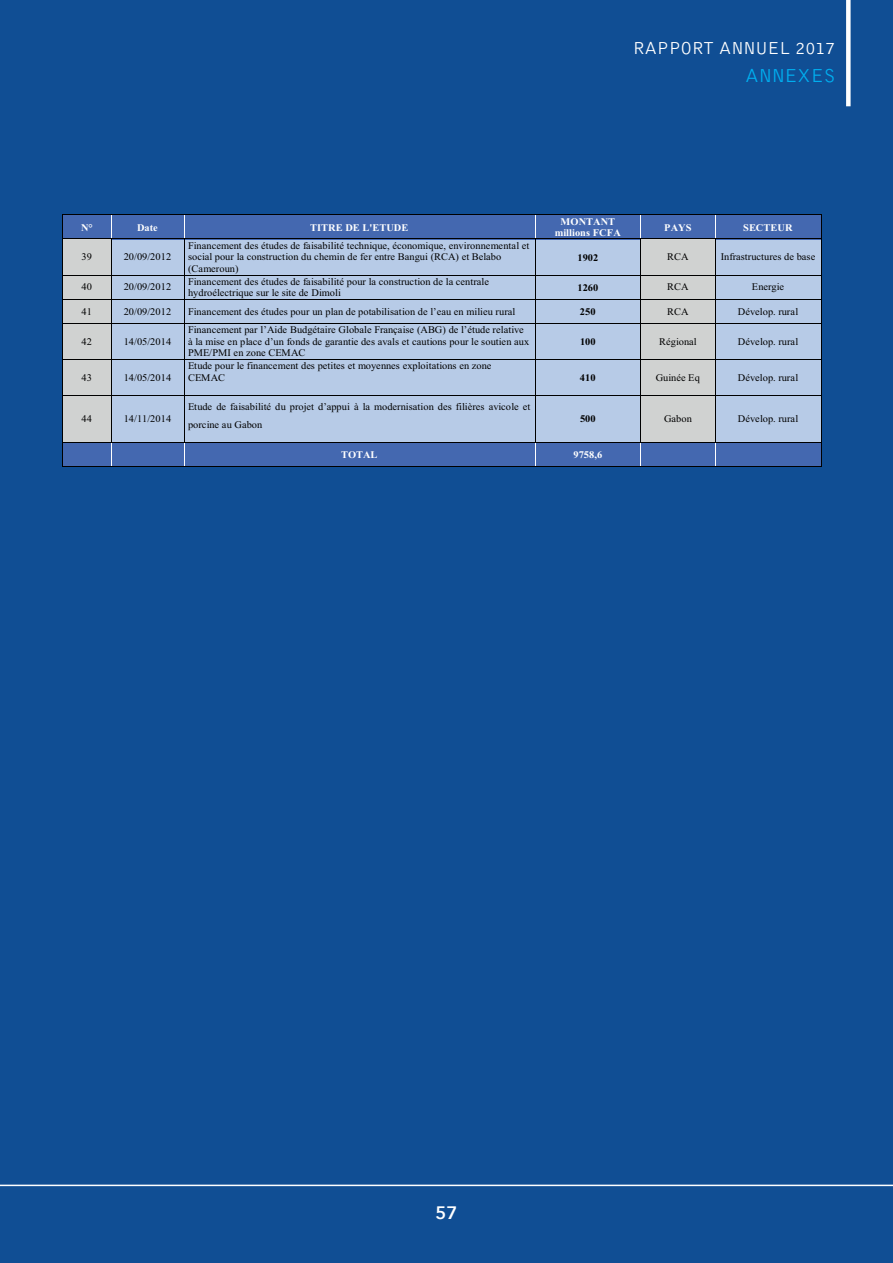
<style>
.page{position:relative;width:893px;height:1263px;background:#104e94}
.page>*{position:absolute;margin:0;border:0;box-sizing:border-box;transform-origin:0 0}
.t1{font:300 19.5px "Bell Gothic Std";color:#00aeef}
.t2{font:300 18px "Bell Gothic Std";color:#fff}
.t3{font:600 18px "Avenir Next";color:#fff}
.t4{font:10.2px/11.7px "Times New Roman";color:#000}
.t5{font:700 10.2px/11.7px "Times New Roman";letter-spacing:.005em;color:#fff;text-align:center}
.t6{font:700 10.2px "Times New Roman";color:#000}
</style>
<div class="page">
<div style="left:846px;top:0;width:5px;height:106px;background:#fff"></div>
<hr style="left:0;top:1184px;width:893px;height:2px;background:#fff">
<div style="left:63px;top:215px;width:758px;height:252px;background:#b7cbe7"></div>
<div style="left:62px;top:214px;width:759px;height:25px;background:#4468b0"></div>
<div style="left:62px;top:442px;width:759px;height:25px;background:#4468b0"></div>
<div style="left:63px;top:239px;width:48px;height:203px;background:#d0d2d1"></div>
<div style="left:641px;top:239px;width:74px;height:203px;background:#d0d2d1"></div>
<hr style="left:63px;top:214px;width:48px;height:1px;background:#000">
<hr style="left:111px;top:214px;width:73px;height:1px;background:#000">
<hr style="left:184px;top:214px;width:351px;height:1px;background:#000">
<hr style="left:535px;top:214px;width:106px;height:1px;background:#000">
<hr style="left:641px;top:214px;width:74px;height:1px;background:#000">
<hr style="left:716px;top:214px;width:105px;height:1px;background:#000">
<hr style="left:63px;top:239px;width:48px;height:1px;background:#000">
<svg style="left:111px;top:215px;width:1px;height:24px"></svg>
<hr style="left:111px;top:239px;width:73px;height:1px;background:#000">
<svg style="left:184px;top:215px;width:1px;height:24px"></svg>
<hr style="left:184px;top:239px;width:351px;height:1px;background:#000">
<svg style="left:535px;top:215px;width:1px;height:24px"></svg>
<hr style="left:535px;top:239px;width:106px;height:1px;background:#000">
<hr style="left:641px;top:239px;width:74px;height:1px;background:#000">
<svg style="left:715px;top:214px;width:1px;height:25px"></svg>
<hr style="left:716px;top:239px;width:105px;height:1px;background:#000">
<svg style="left:821px;top:214px;width:1px;height:25px"></svg>
<hr style="left:63px;top:239px;width:1px;height:36px;background:#000">
<hr style="left:111px;top:239px;width:1px;height:36px;background:#000">
<hr style="left:184px;top:239px;width:1px;height:36px;background:#000">
<hr style="left:535px;top:239px;width:1px;height:36px;background:#000">
<hr style="left:641px;top:239px;width:1px;height:36px;background:#000">
<hr style="left:715px;top:239px;width:1px;height:36px;background:#000">
<hr style="left:821px;top:239px;width:1px;height:36px;background:#000">
<hr style="left:63px;top:275px;width:48px;height:1px;background:#000">
<hr style="left:111px;top:275px;width:73px;height:1px;background:#000">
<hr style="left:184px;top:275px;width:351px;height:1px;background:#000">
<hr style="left:535px;top:275px;width:106px;height:1px;background:#000">
<hr style="left:641px;top:275px;width:74px;height:1px;background:#000">
<hr style="left:716px;top:275px;width:105px;height:1px;background:#000">
<hr style="left:63px;top:299px;width:48px;height:1px;background:#000">
<hr style="left:111px;top:299px;width:73px;height:1px;background:#000">
<hr style="left:184px;top:299px;width:351px;height:1px;background:#000">
<hr style="left:535px;top:299px;width:106px;height:1px;background:#000">
<hr style="left:641px;top:299px;width:74px;height:1px;background:#000">
<hr style="left:716px;top:299px;width:105px;height:1px;background:#000">
<hr style="left:63px;top:323px;width:48px;height:1px;background:#000">
<svg style="left:111px;top:276px;width:1px;height:47px"></svg>
<hr style="left:111px;top:323px;width:73px;height:1px;background:#000">
<svg style="left:184px;top:276px;width:1px;height:47px"></svg>
<hr style="left:184px;top:323px;width:351px;height:1px;background:#000">
<svg style="left:535px;top:276px;width:1px;height:47px"></svg>
<hr style="left:535px;top:323px;width:106px;height:1px;background:#000">
<hr style="left:641px;top:323px;width:74px;height:1px;background:#000">
<svg style="left:715px;top:275px;width:1px;height:48px"></svg>
<hr style="left:716px;top:323px;width:105px;height:1px;background:#000">
<svg style="left:821px;top:275px;width:1px;height:48px"></svg>
<hr style="left:63px;top:323px;width:1px;height:36px;background:#000">
<hr style="left:111px;top:323px;width:1px;height:36px;background:#000">
<hr style="left:184px;top:323px;width:1px;height:36px;background:#000">
<hr style="left:535px;top:323px;width:1px;height:36px;background:#000">
<hr style="left:641px;top:323px;width:1px;height:36px;background:#000">
<hr style="left:715px;top:323px;width:1px;height:36px;background:#000">
<hr style="left:821px;top:323px;width:1px;height:36px;background:#000">
<hr style="left:63px;top:359px;width:48px;height:1px;background:#000">
<hr style="left:111px;top:359px;width:73px;height:1px;background:#000">
<hr style="left:184px;top:359px;width:351px;height:1px;background:#000">
<hr style="left:535px;top:359px;width:106px;height:1px;background:#000">
<hr style="left:641px;top:359px;width:74px;height:1px;background:#000">
<hr style="left:716px;top:359px;width:105px;height:1px;background:#000">
<hr style="left:63px;top:359px;width:1px;height:36px;background:#000">
<hr style="left:111px;top:359px;width:1px;height:36px;background:#000">
<hr style="left:184px;top:359px;width:1px;height:36px;background:#000">
<hr style="left:535px;top:359px;width:1px;height:36px;background:#000">
<hr style="left:641px;top:359px;width:1px;height:36px;background:#000">
<hr style="left:715px;top:359px;width:1px;height:36px;background:#000">
<hr style="left:821px;top:359px;width:1px;height:36px;background:#000">
<hr style="left:63px;top:395px;width:48px;height:1px;background:#000">
<hr style="left:111px;top:395px;width:73px;height:1px;background:#000">
<hr style="left:184px;top:395px;width:351px;height:1px;background:#000">
<hr style="left:535px;top:395px;width:106px;height:1px;background:#000">
<hr style="left:641px;top:395px;width:74px;height:1px;background:#000">
<hr style="left:716px;top:395px;width:105px;height:1px;background:#000">
<hr style="left:63px;top:395px;width:1px;height:47px;background:#000">
<hr style="left:111px;top:395px;width:1px;height:47px;background:#000">
<hr style="left:184px;top:395px;width:1px;height:47px;background:#000">
<hr style="left:535px;top:395px;width:1px;height:47px;background:#000">
<hr style="left:641px;top:395px;width:1px;height:47px;background:#000">
<hr style="left:715px;top:395px;width:1px;height:47px;background:#000">
<hr style="left:821px;top:395px;width:1px;height:47px;background:#000">
<hr style="left:63px;top:442px;width:48px;height:1px;background:#000">
<hr style="left:111px;top:442px;width:73px;height:1px;background:#000">
<hr style="left:184px;top:442px;width:351px;height:1px;background:#000">
<hr style="left:535px;top:442px;width:106px;height:1px;background:#000">
<hr style="left:641px;top:442px;width:74px;height:1px;background:#000">
<hr style="left:716px;top:442px;width:105px;height:1px;background:#000">
<hr style="left:63px;top:466px;width:48px;height:1px;background:#000">
<svg style="left:111px;top:443px;width:1px;height:23px"></svg>
<hr style="left:111px;top:466px;width:73px;height:1px;background:#000">
<svg style="left:184px;top:443px;width:1px;height:23px"></svg>
<hr style="left:184px;top:466px;width:351px;height:1px;background:#000">
<svg style="left:535px;top:443px;width:1px;height:23px"></svg>
<hr style="left:535px;top:466px;width:106px;height:1px;background:#000">
<hr style="left:641px;top:466px;width:74px;height:1px;background:#000">
<svg style="left:715px;top:442px;width:1px;height:25px"></svg>
<hr style="left:716px;top:466px;width:105px;height:1px;background:#000">
<svg style="left:821px;top:442px;width:1px;height:25px"></svg>
<h2 class="t2" style="left:633px;top:38px;width:204px">RAPPORT ANNUEL 2017</h2>
<h1 class="t1" style="left:745px;top:66px;width:92px">ANNEXES</h1>
<p class="t5" style="left:81px;top:221px;width:13px">N°</p>
<p class="t5" style="left:137px;top:221px;width:22px">Date</p>
<p class="t5" style="left:310px;top:221px;width:100px">TITRE DE L'ETUDE</p>
<p class="t5" style="left:555px;top:215px;width:68px">MONTANT millions FCFA</p>
<p class="t5" style="left:664px;top:221px;width:29px">PAYS</p>
<p class="t5" style="left:743px;top:221px;width:51px">SECTEUR</p>
<p class="t4" style="left:82px;top:251px;width:12px">39</p>
<p class="t4" style="left:124px;top:251px;width:49px">20/09/2012</p>
<p class="t4" style="left:188px;top:239px;width:343px">Financement des études de faisabilité technique, économique, environnemental et social pour la construction du chemin de fer entre Bangui (RCA) et Belabo (Cameroun)</p>
<p class="t6" style="left:577px;top:250px;width:22px">1902</p>
<p class="t4" style="left:667px;top:251px;width:23px">RCA</p>
<p class="t4" style="left:721px;top:251px;width:96px">Infrastructures de base</p>
<p class="t4" style="left:82px;top:281px;width:12px">40</p>
<p class="t4" style="left:124px;top:281px;width:49px">20/09/2012</p>
<p class="t4" style="left:188px;top:275px;width:302px">Financement des études de faisabilité pour la construction de la centrale hydroélectrique sur le site de Dimoli</p>
<p class="t6" style="left:577px;top:280px;width:22px">1260</p>
<p class="t4" style="left:667px;top:281px;width:23px">RCA</p>
<p class="t4" style="left:752px;top:281px;width:34px">Energie</p>
<p class="t4" style="left:82px;top:305px;width:12px">41</p>
<p class="t4" style="left:124px;top:305px;width:49px">20/09/2012</p>
<p class="t4" style="left:188px;top:305px;width:329px">Financement des études pour un plan de potabilisation de l’eau en milieu rural</p>
<p class="t6" style="left:580px;top:304px;width:17px">250</p>
<p class="t4" style="left:667px;top:305px;width:23px">RCA</p>
<p class="t4" style="left:738px;top:305px;width:62px">Dévelop. rural</p>
<p class="t4" style="left:82px;top:335px;width:12px">42</p>
<p class="t4" style="left:124px;top:335px;width:49px">14/05/2014</p>
<p class="t4" style="left:188px;top:323px;width:343px">Financement par l’Aide Budgétaire Globale Française (ABG) de l’étude relative à la mise en place d’un fonds de garantie des avals et cautions pour le soutien aux<br>PME/PMI en zone CEMAC</p>
<p class="t6" style="left:580px;top:334px;width:17px">100</p>
<p class="t4" style="left:659px;top:335px;width:39px">Régional</p>
<p class="t4" style="left:738px;top:335px;width:62px">Dévelop. rural</p>
<p class="t4" style="left:82px;top:371px;width:12px">43</p>
<p class="t4" style="left:124px;top:371px;width:49px">14/05/2014</p>
<p class="t4" style="left:188px;top:359px;width:305px">Etude pour le financement des petites et moyennes exploitations en zone<br>CEMAC</p>
<p class="t4" style="left:82px;top:413px;width:12px">44</p>
<p class="t4" style="left:124px;top:413px;width:49px">14/11/2014</p>
<p class="t4" style="left:188px;top:398px;width:344px;line-height:17.5px">Etude de faisabilité du projet d’appui à la modernisation des filières avicole et porcine au Gabon</p>
<p class="t6" style="left:580px;top:370px;width:17px">410</p>
<p class="t4" style="left:656px;top:371px;width:46px">Guinée Eq</p>
<p class="t4" style="left:738px;top:371px;width:62px">Dévelop. rural</p>
<p class="t6" style="left:580px;top:412px;width:17px">500</p>
<p class="t4" style="left:664px;top:413px;width:29px">Gabon</p>
<p class="t4" style="left:738px;top:413px;width:62px">Dévelop. rural</p>
<p class="t5" style="left:341px;top:449px;width:38px">TOTAL</p>
<p class="t5" style="left:573px;top:449px;width:30px">9758,6</p>
<h2 class="t3" style="left:435px;top:1197px;width:23px">57</h2>
</div>
